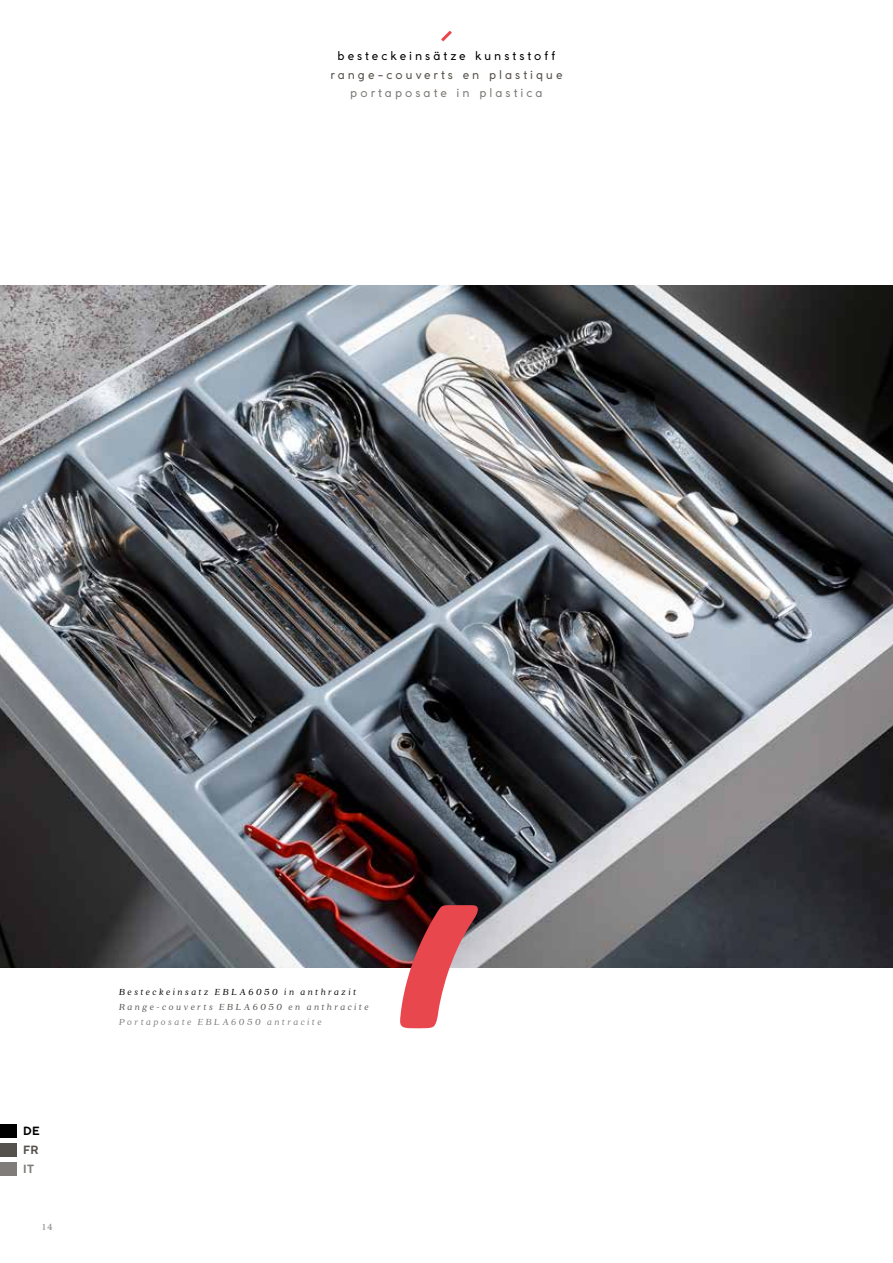
<style>
.page{position:relative;width:893px;height:1263px;background:#fff}
.page>*{position:absolute;margin:0;border:0;box-sizing:border-box;transform-origin:0 0}
.t1{font:12px "Coco Gothic";letter-spacing:.25em;color:#000}
.t2{font:12px "Coco Gothic";letter-spacing:.25em;color:#55524e}
.t3{font:12px "Coco Gothic";letter-spacing:.25em;color:#7f7c7a}
.t4{font:700 11.25px "Coco Gothic";color:#000}
.t5{font:700 11.25px "Coco Gothic";color:#55524e}
.t6{font:700 11.25px "Coco Gothic";color:#7f7c7a}
.t7{font:italic 9.75px "Quincy CF";letter-spacing:.26em;color:#55524e}
.t8{font:italic 9.75px "Quincy CF";letter-spacing:.26em;color:#000}
.t9{font:italic 9.75px "Quincy CF";letter-spacing:.26em;color:#7f7c7a}
.t10{font:700 9.75px "Quincy CF";color:#949290}
</style>
<div class="page">
<svg style="left:441px;top:30px;width:11px;height:12px"></svg>
<img style="left:0;top:285px;width:893px;height:683px">
<svg style="left:399px;top:905px;width:79px;height:123px"></svg>
<div style="left:0;top:1124px;width:17px;height:13px;background:#000"></div>
<div style="left:0;top:1143px;width:17px;height:14px;background:#55524e"></div>
<div style="left:0;top:1162px;width:17px;height:14px;background:#7f7c7a"></div>
<p class="t1" style="left:338px;top:46px;width:219px">besteckeinsätze kunststoff</p>
<p class="t2" style="left:330px;top:65px;width:233px">range-couverts en plastique</p>
<p class="t3" style="left:350px;top:84px;width:194px">portaposate in plastica</p>
<p class="t4" style="left:23px;top:1122px;width:18px">DE</p>
<p class="t5" style="left:23px;top:1141px;width:17px">FR</p>
<p class="t6" style="left:23px;top:1160px;width:12px">IT</p>
<p class="t10" style="left:43px;top:1221px;width:12px">14</p>
<p class="t8" style="left:119px;top:986px;width:238px">Besteckeinsatz EBLA6050 in anthrazit</p>
<p class="t7" style="left:119px;top:1001px;width:251px">Range-couverts EBLA6050 en anthracite</p>
<p class="t9" style="left:119px;top:1016px;width:204px">Portaposate EBLA6050 antracite</p>
</div>
